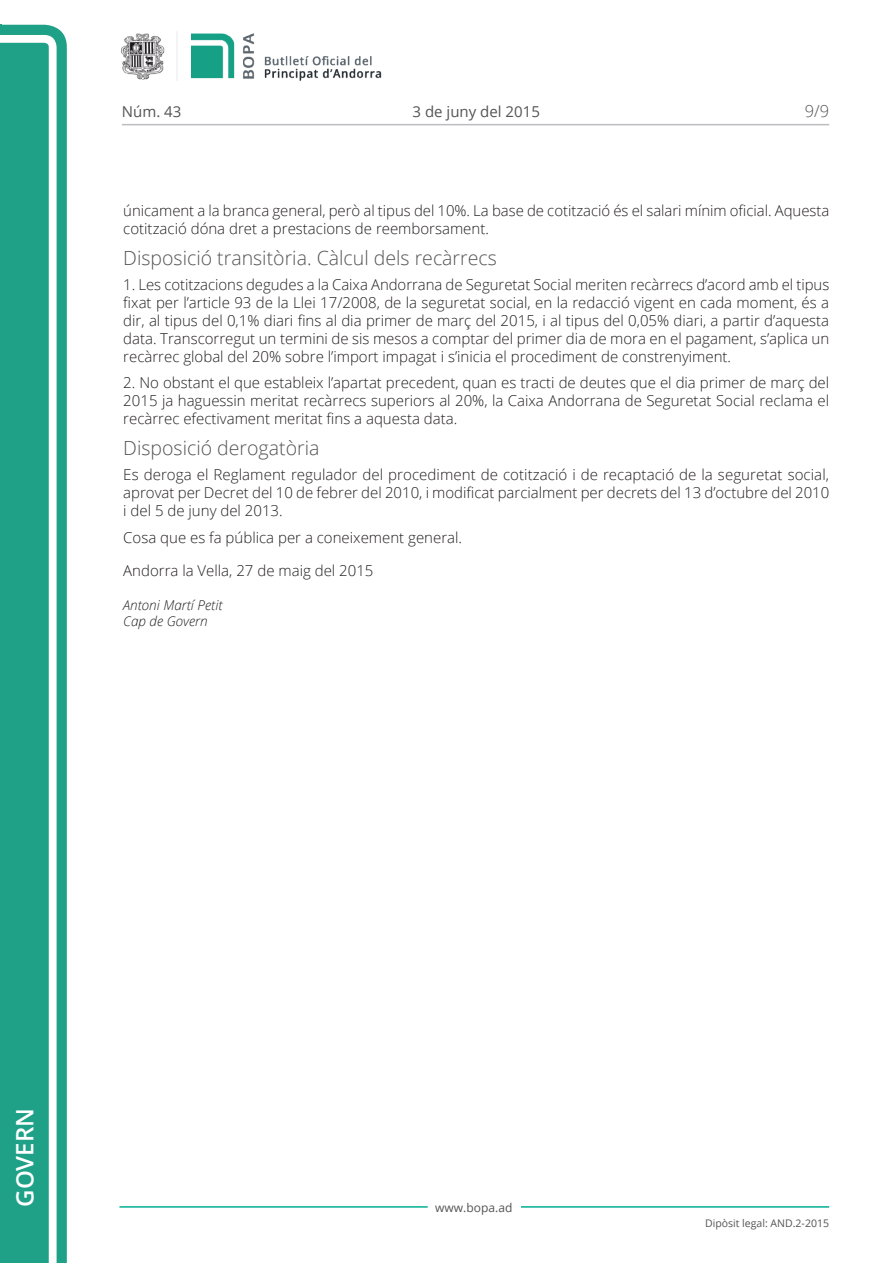
<style>
.page{position:relative;width:893px;height:1263px;background:#fff}
.page>*{position:absolute;margin:0;border:0;box-sizing:border-box;transform-origin:0 0}
.t1{font:600 24px "Open Sans";color:#fff}
.Titol_5{font:300 19.5px "Open Sans";color:#545454}
.t2{font:300 16.5px "Open Sans";color:#545454}
.Body_text{font:300 15px/18px "Open Sans";color:#231f20;text-align:justify}
.Data{font:300 15px "Open Sans";color:#231f20}
.t3{font:15px "Open Sans";color:#545454}
.signatura{font:italic 300 13.5px/16.5px "Open Sans";color:#231f20}
.t4{font:12px "Open Sans";color:#545454}
.t5{font:10.5px "Open Sans";color:#545454}
</style>
<div class="page">
<svg style="left:0;top:25px;width:67px;height:1238px;fill:#1ea187"></svg>
<div style="left:0;top:43px;width:49px;height:1220px;background:#1ea187"></div>
<img style="left:122px;top:32px;width:260px;height:49px">
<hr style="left:119px;top:1206px;width:309px;height:2px;background:#00ae91">
<hr style="left:521px;top:1206px;width:308px;height:2px;background:#00ae91">
<hr style="left:122px;top:124px;width:707px;height:1px;background:#bcbdc0">
<p class="t3" style="left:122px;top:102px;width:61px">Núm. 43</p>
<p class="t3" style="left:413px;top:102px;width:129px">3 de juny del 2015</p>
<p class="t2" style="left:805px;top:100px;width:26px">9/9</p>
<p class="Body_text" style="left:123px;top:201px;width:707px">únicament a la branca general, però al tipus del 10%. La base de cotització és el salari mínim oficial. Aquesta cotització dóna dret a prestacions de reemborsament.</p>
<p class="Titol_5" style="left:123px;top:244px;width:375px">Disposició transitòria. Càlcul dels recàrrecs</p>
<p class="Body_text" style="left:123px;top:275px;width:708px">1. Les cotitzacions degudes a la Caixa Andorrana de Seguretat Social meriten recàrrecs d’acord amb el tipus fixat per l’article 93 de la Llei 17/2008, de la seguretat social, en la redacció vigent en cada moment, és a dir, al tipus del 0,1% diari fins al dia primer de març del 2015, i al tipus del 0,05% diari, a partir d’aquesta data. Transcorregut un termini de sis mesos a comptar del primer dia de mora en el pagament, s’aplica un recàrrec global del 20% sobre l’import impagat i s’inicia el procediment de constrenyiment.</p>
<p class="Body_text" style="left:123px;top:373px;width:707px">2. No obstant el que estableix l’apartat precedent, quan es tracti de deutes que el dia primer de març del 2015 ja haguessin meritat recàrrecs superiors al 20%, la Caixa Andorrana de Seguretat Social reclama el recàrrec efectivament meritat fins a aquesta data.</p>
<p class="Titol_5" style="left:123px;top:435px;width:198px">Disposició derogatòria</p>
<p class="Body_text" style="left:123px;top:465px;width:707px">Es deroga el Reglament regulador del procediment de cotització i de recaptació de la seguretat social, aprovat per Decret del 10 de febrer del 2010, i modificat parcialment per decrets del 13 d’octubre del 2010 i del 5 de juny del 2013.</p>
<p class="Body_text" style="left:123px;top:528px;width:340px">Cosa que es fa pública per a coneixement general.</p>
<p class="Data" style="left:123px;top:560px;width:252px">Andorra la Vella, 27 de maig del 2015</p>
<p class="signatura" style="left:123px;top:596px;width:101px">Antoni Martí Petit<br>Cap de Govern</p>
<h1 class="t1" style="left:8px;top:1207px;width:100px;rotate:-90deg">Govern</h1>
<p class="t4" style="left:435px;top:1199px;width:79px">www.bopa.ad</p>
<p class="t5" style="left:705px;top:1216px;width:125px">Dipòsit legal: AND.2-2015</p>
</div>
